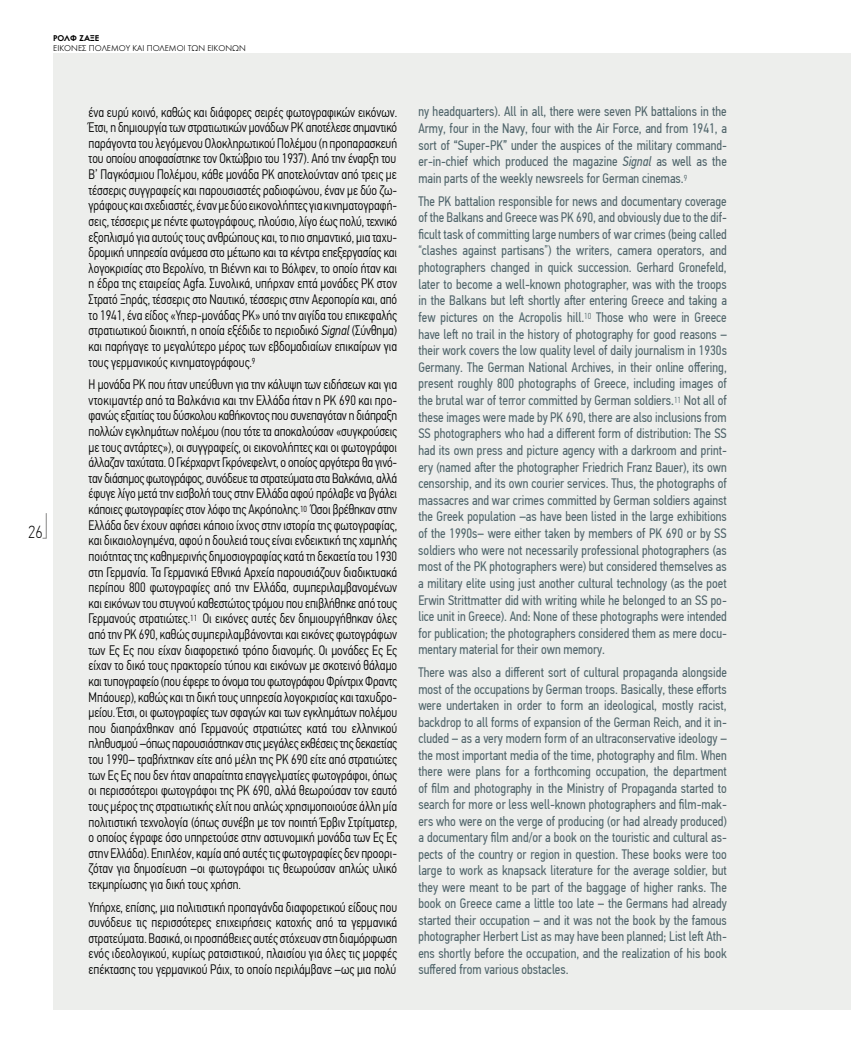
<style>
.page{position:relative;width:851px;height:1063px;background:#fff}
.page>*{position:absolute;margin:0;border:0;box-sizing:border-box;transform-origin:0 0}
.t1{font:100 17.5px "PF Din Text Cond Pro";color:#000}
.t2{font:300 13.75px/15.6px "PF Din Text Cond Pro";color:#000;text-align:justify;scale:.95 1}
.t3{font:13.75px/16.6px "PF Din Text Cond Pro";color:#50656b;text-align:justify;scale:.95 1}
.t4{font:300 8.75px "Futura Greek";color:#000}
.t5{font:600 8.75px "Futura Greek";color:#000}
.s1{font-style:italic}
.s2{font-weight:300}
</style>
<div class="page">
<div style="left:53px;top:53px;width:797px;height:957px;background:#edeeec"></div>
<svg style="left:42px;top:513px;width:5px;height:26px"></svg>
<p class="t5" style="left:53px;top:33px;width:48px">ΡΟΛΦ ΖΑΞΕ</p>
<p class="t4" style="left:53px;top:44px;width:194px">ΕΙΚΟΝΕΣ ΠΟΛΕΜΟΥ ΚΑΙ ΠΟΛΕΜΟΙ ΤΩΝ ΕΙΚΟΝΩΝ</p>
<p class="t1" style="left:28px;top:522px;width:16px">26</p>
<p class="t2" style="left:89px;top:104px;width:326px">ένα ευρύ κοινό, καθώς και διάφορες σειρές φωτογραφικών εικόνων.<br>Έτσι, η δημιουργία των στρατιωτικών μονάδων ΡΚ αποτέλεσε σημαντικό παράγοντα του λεγόμενου Ολοκληρωτικού Πολέμου (η προπαρασκευή του οποίου αποφασίστηκε τον Οκτώβριο του 1937). Από την έναρξη του Β’ Παγκόσμιου Πολέμου, κάθε μονάδα PK αποτελούνταν από τρεις με τέσσερις συγγραφείς και παρουσιαστές ραδιοφώνου, έναν με δύο ζω&shy;γράφους και σχεδιαστές, έναν με δύο εικονολήπτες για κινηματογραφή&shy;σεις, τέσσερις με πέντε φωτογράφους, πλούσιο, λίγο έως πολύ, τεχνικό εξοπλισμό για αυτούς τους ανθρώπους και, το πιο σημαντικό, μια ταχυ&shy;δρομική υπηρεσία ανάμεσα στο μέτωπο και τα κέντρα επεξεργασίας και λογοκρισίας στο Βερολίνο, τη Βιέννη και το Βόλφεν, το οποίο ήταν και η έδρα της εταιρείας Agfa. Συνολικά, υπήρχαν επτά μονάδες PK στον Στρατό Ξηράς, τέσσερις στο Ναυτικό, τέσσερις στην Αεροπορία και, από το 1941, ένα είδος «Υπερ-μονάδας ΡΚ» υπό την αιγίδα του επικεφαλής στρατιωτικού διοικητή, η οποία εξέδιδε το περιοδικό <span class="s1">Signal</span> (Σύνθημα) και παρήγαγε το μεγαλύτερο μέρος των εβδομαδιαίων επικαίρων για τους γερμανικούς κινηματογράφους.<sup>9</sup></p>
<p class="t2" style="left:89px;top:377px;width:326px">Η μονάδα PK που ήταν υπεύθυνη για την κάλυψη των ειδήσεων και για ντοκιμαντέρ από τα Βαλκάνια και την Ελλάδα ήταν η PK 690 και προ&shy;φανώς εξαιτίας του δύσκολου καθήκοντος που συνεπαγόταν η διάπραξη πολλών εγκλημάτων πολέμου (που τότε τα αποκαλούσαν «συγκρούσεις με τους αντάρτες»), οι συγγραφείς, οι εικονολήπτες και οι φωτογράφοι άλλαζαν ταχύτατα. Ο Γκέρχαρντ Γκρόνεφελντ, ο οποίος αργότερα θα γινό&shy;ταν διάσημος φωτογράφος, συνόδευε τα στρατεύματα στα Βαλκάνια, αλλά έφυγε λίγο μετά την εισβολή τους στην Ελλάδα αφού πρόλαβε να βγάλει κάποιες φωτογραφίες στον λόφο της Ακρόπολης.<sup>10</sup> Όσοι βρέθηκαν στην Ελλάδα δεν έχουν αφήσει κάποιο ίχνος στην ιστορία της φωτογραφίας, και δικαιολογημένα, αφού η δουλειά τους είναι ενδεικτική της χαμηλής ποιότητας της καθημερινής δημοσιογραφίας κατά τη δεκαετία του 1930 στη Γερμανία. Τα Γερμανικά Εθνικά Αρχεία παρουσιάζουν διαδικτυακά περίπου 800 φωτογραφίες από την Ελλάδα, συμπεριλαμβανομένων και εικόνων του στυγνού καθεστώτος τρόμου που επιβλήθηκε από τους Γερμανούς στρατιώτες.<sup>11</sup> Οι εικόνες αυτές δεν δημιουργήθηκαν όλες από την PK 690, καθώς συμπεριλαμβάνονται και εικόνες φωτογράφων των Ες Ες που είχαν διαφορετικό τρόπο διανομής. Οι μονάδες Ες Ες είχαν το δικό τους πρακτορείο τύπου και εικόνων με σκοτεινό θάλαμο και τυπογραφείο (που έφερε το όνομα του φωτογράφου Φρίντριχ Φραντς Μπάουερ), καθώς και τη δική τους υπηρεσία λογοκρισίας και ταχυδρο&shy;μείου. Έτσι, οι φωτογραφίες των σφαγών και των εγκλημάτων πολέμου που διαπράχθηκαν από Γερμανούς στρατιώτες κατά του ελληνικού πληθυσμού –όπως παρουσιάστηκαν στις μεγάλες εκθέσεις της δεκαετίας του 1990– τραβήχτηκαν είτε από μέλη της PK 690 είτε από στρατιώτες των Ες Ες που δεν ήταν απαραίτητα επαγγελματίες φωτογράφοι, όπως οι περισσότεροι φωτογράφοι της PK 690, αλλά θεωρούσαν τον εαυτό τους μέρος της στρατιωτικής ελίτ που απλώς χρησιμοποιούσε άλλη μία πολιτιστική τεχνολογία (όπως συνέβη με τον ποιητή Έρβιν Στρίτματερ, ο οποίος έγραφε όσο υπηρετούσε στην αστυνομική μονάδα των Ες Ες στην Ελλάδα). Επιπλέον, καμία από αυτές τις φωτογραφίες δεν προορι&shy;ζόταν για δημοσίευση –οι φωτογράφοι τις θεωρούσαν απλώς υλικό τεκμηρίωσης για δική τους χρήση.</p>
<p class="t2" style="left:89px;top:899px;width:326px">Υπήρχε, επίσης, μια πολιτιστική προπαγάνδα διαφορετικού είδους που συνόδευε τις περισσότερες επιχειρήσεις κατοχής από τα γερμανικά στρατεύματα. Βασικά, οι προσπάθειες αυτές στόχευαν στη διαμόρφωση ενός ιδεολογικού, κυρίως ρατσιστικού, πλαισίου για όλες τις μορφές επέκτασης του γερμανικού Ράιχ, το οποίο περιλάμβανε –ως μια πολύ</p>
<p class="t3" style="left:418px;top:103px;width:326px">ny headquarters). All in all, there were seven PK battalions in the Army, four in the Navy, four with the Air Force, and from 1941, a sort of “Super-PK” under the auspices of the military command&shy;er-in-chief which produced the magazine <span class="s1">Signal</span> as well as the main parts of the weekly newsreels for German cinemas.<sup>9</sup></p>
<p class="t3" style="left:418px;top:193px;width:326px">The PK battalion responsible for news and documentary coverage of the Balkans and Greece was PK 690, and obviously due to the dif&shy;ficult task of committing large numbers of war crimes (being called <span class="s2">“</span>clashes against partisans<span class="s2">”</span>) the writers, camera operators, and photographers changed in quick succession. Gerhard Gronefeld, later to become a well-known photographer, was with the troops in the Balkans but left shortly after entering Greece and taking a few pictures on the Acropolis hill.<sup>10</sup> Those who were in Greece have left no trail in the history of photography for good reasons – their work covers the low quality level of daily journalism in 1930s Germany. The German National Archives, in their online offering, present roughly 800 photographs of Greece, including images of the brutal war of terror committed by German soldiers.<sup>11</sup> Not all of these images were made by PK 690, there are also inclusions from SS photographers who had a different form of distribution: The SS had its own press and picture agency with a darkroom and print&shy;ery (named after the photographer Friedrich Franz Bauer), its own censorship, and its own courier services. Thus, the photographs of massacres and war crimes committed by German soldiers against the Greek population –as have been listed in the large exhibitions of the 1990s– were either taken by members of PK 690 or by SS soldiers who were not necessarily professional photographers (as most of the PK photographers were) but considered themselves as a military elite using just another cultural technology (as the poet Erwin Strittmatter did with writing while he belonged to an SS po&shy;lice unit in Greece). And: None of these photographs were intended for publication; the photographers considered them as mere docu&shy;mentary material for their own memory.</p>
<p class="t3" style="left:418px;top:664px;width:326px">There was also a different sort of cultural propaganda alongside most of the occupations by German troops. Basically, these efforts were undertaken in order to form an ideological, mostly racist, backdrop to all forms of expansion of the German Reich, and it in&shy;cluded – as a very modern form of an ultraconservative ideology – the most important media of the time, photography and film. When there were plans for a forthcoming occupation, the department of film and photography in the Ministry of Propaganda started to search for more or less well-known photographers and film-mak&shy;ers who were on the verge of producing (or had already produced) a documentary film and/or a book on the touristic and cultural as&shy;pects of the country or region in question. These books were too large to work as knapsack literature for the average soldier, but they were meant to be part of the baggage of higher ranks. The book on Greece came a little too late – the Germans had already started their occupation – and it was not the book by the famous photographer Herbert List as may have been planned; List left Ath&shy;ens shortly before the occupation, and the realization of his book suffered from various obstacles.</p>
</div>
